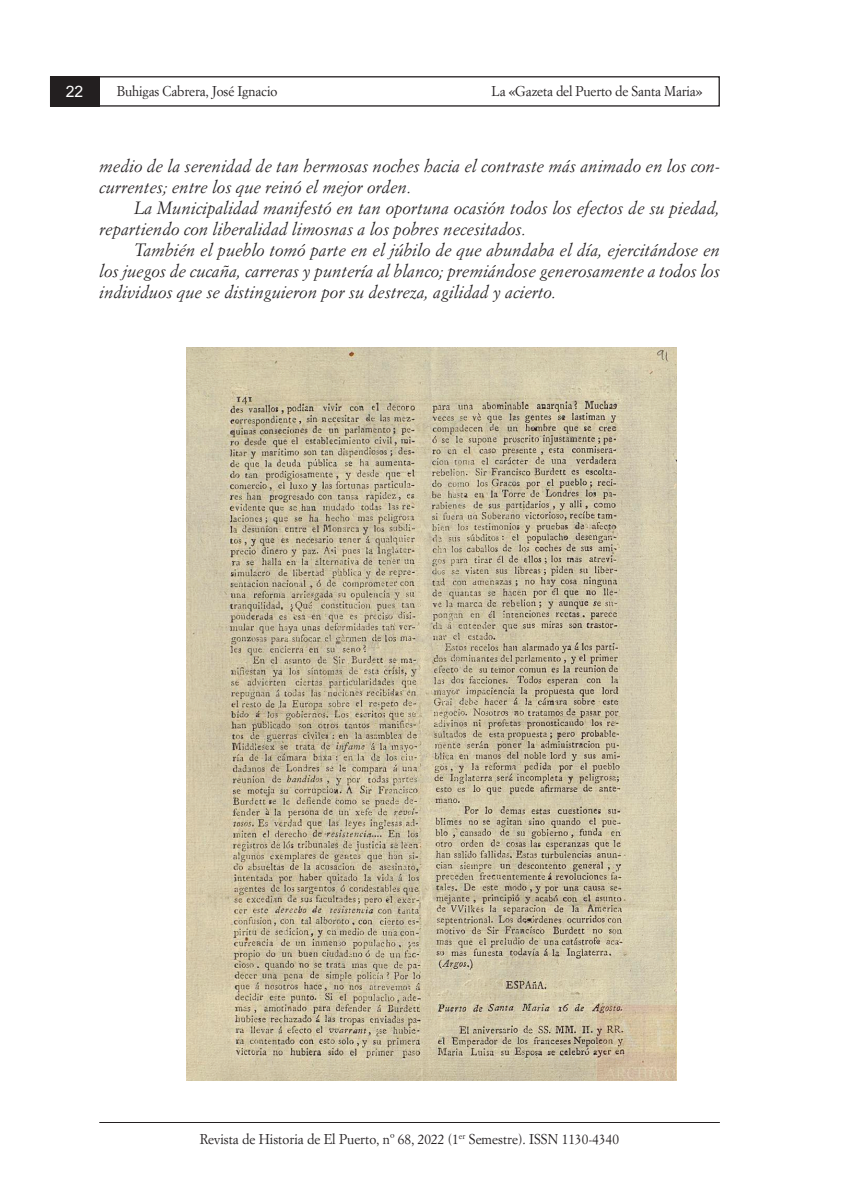
<style>
.page{position:relative;width:844px;height:1191px;background:#fff}
.page>*{position:absolute;margin:0;border:0;box-sizing:border-box;transform-origin:0 0}
.t1{font:italic 17.5px/21px "Simoncini Garamond";color:#231f20}
.t2{font:15.75px "Arial";color:#fff}
.t3{font:14px "Simoncini Garamond";letter-spacing:-.01em;color:#231f20;scale:.95 1}
</style>
<div class="page">
<div style="left:50px;top:76px;width:49px;height:31px;background:#231f20"></div>
<div style="left:50px;top:76px;width:669px;height:31px;border:1px solid #231f20"></div>
<hr style="left:99px;top:1122px;width:620px;height:1px;background:#231f20">
<img style="left:186px;top:347px;width:490px;height:733px">
<p class="t2" style="left:66px;top:82px;width:19px">22</p>
<p class="t3" style="left:117px;top:85px;width:170px">Buhigas Cabrera, José Ignacio</p>
<p class="t3" style="left:491px;top:85px;width:223px">La «Gazeta del Puerto de Santa Maria»</p>
<p class="t1" style="left:99px;top:157px;width:622px">medio de la serenidad de tan hermosas noches hacia el contraste más animado en los con&shy;currentes; entre los que reinó el mejor orden.</p>
<p class="t1" style="left:99px;top:199px;width:622px;text-indent:35px">La Municipalidad manifestó en tan oportuna ocasión todos los efectos de su piedad, repartiendo con liberalidad limosnas a los pobres necesitados.</p>
<p class="t1" style="left:99px;top:241px;width:622px;text-align:justify;text-indent:35px">También el pueblo tomó parte en el júbilo de que abundaba el día, ejercitándose en los juegos de cucaña, carreras y puntería al blanco; premiándose generosamente a todos los individuos que se distinguieron por su destreza, agilidad y acierto.</p>
<p class="t3" style="left:200px;top:1133px;width:443px">Revista de Historia de El Puerto, nº 68, 2022 (1<sup>er</sup> Semestre). ISSN 1130-4340</p>
</div>
